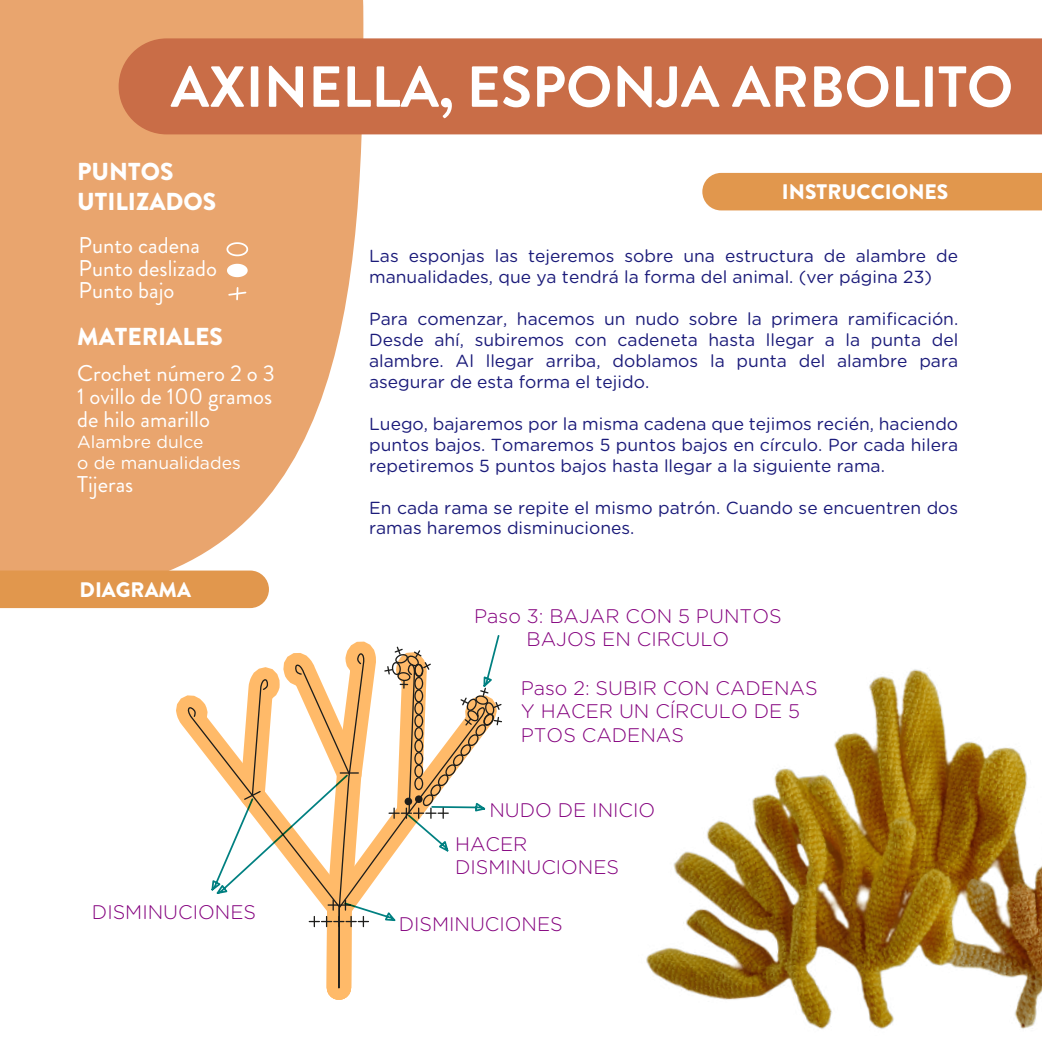
<style>
.page{position:relative;width:1042px;height:1042px;background:#fff}
.page>*{position:absolute;margin:0;border:0;box-sizing:border-box;transform-origin:0 0}
.t1{font:700 57.75px "Brandon Grotesque";color:#fff}
.t2{font:900 24.5px/29.4px "Brandon Grotesque";color:#fff}
.t3{font:22.75px/22.8px "Brandon Grotesque";color:#fff}
.t4{font:900 21px "Brandon Grotesque";color:#fff}
.t5{font:300 19.6px/23.6px "Gotham Rounded";color:#84007e}
.t6{font:17.5px/21px "Gotham Rounded";color:#1b1b7a}
.t7{font:17.5px/21px "Gotham Rounded";color:#fff}
</style>
<div class="page">
<svg style="left:0;top:0;width:363px;height:570px;fill:#e9a56e"></svg>
<img style="left:646px;top:669px;width:396px;height:360px">
<svg style="left:227px;top:288px;width:20px;height:11px"></svg>
<svg style="left:227px;top:264px;width:21px;height:13px"></svg>
<svg style="left:225px;top:241px;width:24px;height:16px"></svg>
<div style="left:119px;top:38px;width:923px;height:96px;background:#c96d47"></div>
<svg style="left:176px;top:695px;width:30px;height:35px"></svg>
<svg style="left:186px;top:706px;width:25px;height:56px"></svg>
<svg style="left:338px;top:325px;width:25px;height:245px"></svg>
<svg style="left:211px;top:635px;width:291px;height:365px"></svg>
<div style="left:702px;top:173px;width:340px;height:37px;background:#e1974d"></div>
<div style="left:0;top:570px;width:269px;height:38px;background:#e1974d"></div>
<h1 class="t1" style="left:171px;top:47px;width:844px">AXINELLA, ESPONJA ARBOLITO</h1>
<h2 class="t2" style="left:77px;top:157px;width:141px">PUNTOS<br>UTILIZADOS</h2>
<h3 class="t3" style="left:79px;top:234px;width:140px">Punto cadena<br>Punto deslizado<br>Punto bajo</h3>
<h2 class="t2" style="left:77px;top:322px;width:147px">MATERIALES</h2>
<h3 class="t3" style="left:77px;top:362px;width:199px">Crochet número 2 o 3<br>1 ovillo de 100 gramos de hilo amarillo</h3>
<p class="t7" style="left:77px;top:430px;width:165px">Alambre dulce<br>o de manualidades</p>
<h3 class="t3" style="left:77px;top:473px;width:58px">Tijeras</h3>
<p class="t4" style="left:80px;top:574px;width:113px">DIAGRAMA</p>
<p class="t5" style="left:92px;top:900px;width:166px">DISMINUCIONES</p>
<p class="t4" style="left:782px;top:177px;width:168px">INSTRUCCIONES</p>
<p class="t6" style="left:369px;top:245px;width:590px">Las esponjas las tejeremos sobre una estructura de alambre de manualidades, que ya tendrá la forma del animal. (ver página 23)</p>
<p class="t6" style="left:369px;top:307px;width:591px;text-align:justify">Para comenzar, hacemos un nudo sobre la primera ramificación.<br>Desde ahí, subiremos con cadeneta hasta llegar a la punta del alambre. Al llegar arriba, doblamos la punta del alambre para asegurar de esta forma el tejido.</p>
<p class="t6" style="left:369px;top:412px;width:591px;text-align:justify">Luego, bajaremos por la misma cadena que tejimos recién, haciendo puntos bajos. Tomaremos 5 puntos bajos en círculo. Por cada hilera repetiremos 5 puntos bajos hasta llegar a la siguiente rama.</p>
<p class="t6" style="left:369px;top:496px;width:591px">En cada rama se repite el mismo patrón. Cuando se encuentren dos ramas haremos disminuciones.</p>
<p class="t5" style="left:474px;top:603px;width:309px;text-align:center">Paso 3: BAJAR CON 5 PUNTOS<br>BAJOS EN CIRCULO</p>
<p class="t5" style="left:521px;top:675px;width:298px">Paso 2: SUBIR CON CADENAS<br>Y HACER UN CÍRCULO DE 5<br>PTOS CADENAS</p>
<p class="t5" style="left:489px;top:798px;width:167px">NUDO DE INICIO</p>
<p class="t5" style="left:455px;top:831px;width:166px">HACER<br>DISMINUCIONES</p>
<p class="t5" style="left:399px;top:911px;width:166px">DISMINUCIONES</p>
</div>
